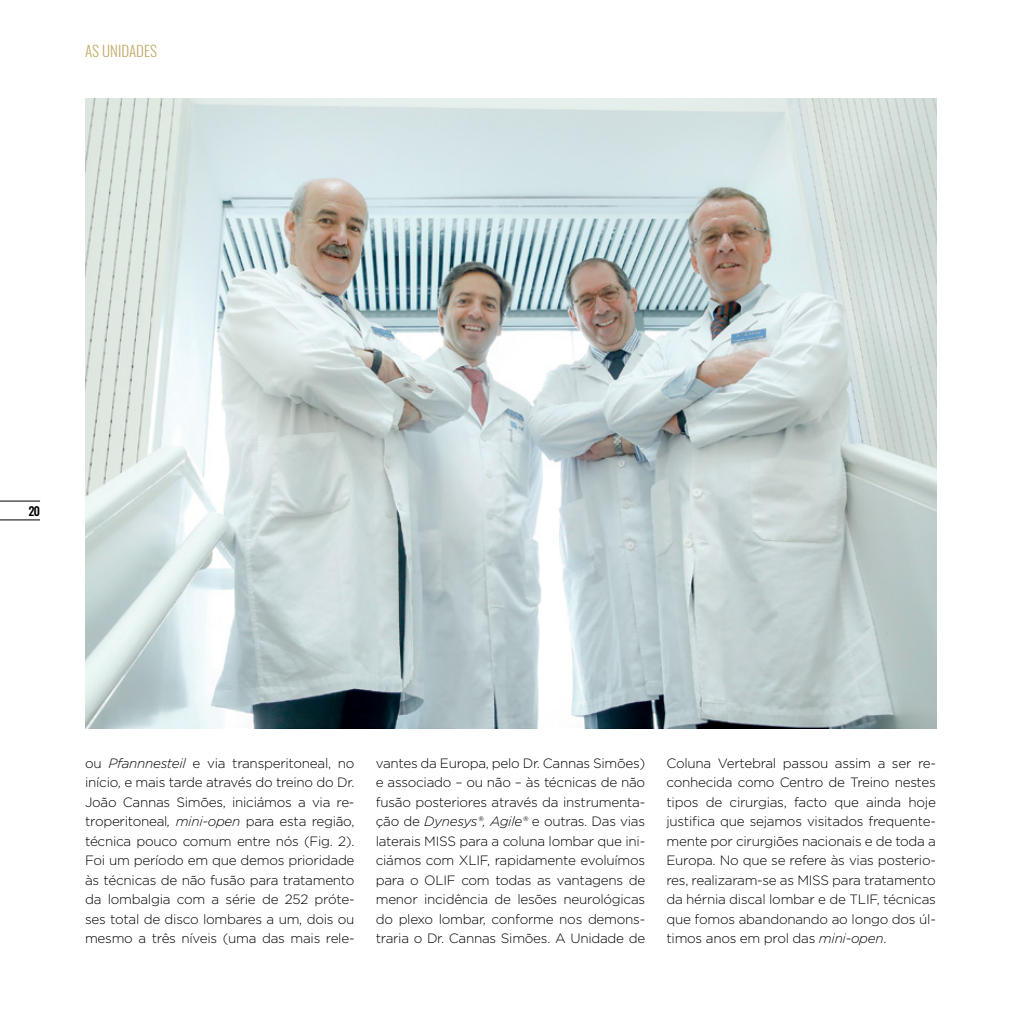
<style>
.page{position:relative;width:1021px;height:1021px;background:#fff}
.page>*{position:absolute;margin:0;border:0;box-sizing:border-box;transform-origin:0 0}
.t1{font:300 15px "Oswald";color:#c2ab68}
.t2{font:300 13.5px/19.5px "Gotham";letter-spacing:-.02em;color:#000;text-align:justify}
.t3{font:500 12px "Oswald";color:#000}
.s1{font-style:italic}
</style>
<div class="page">
<hr style="left:0;top:519px;width:40px;height:1px;background:#000">
<hr style="left:0;top:501px;width:40px;height:1px;background:#000">
<img style="left:85px;top:98px;width:851px;height:631px">
<p class="t1" style="left:85px;top:37px;width:73px">AS UNIDADES</p>
<p class="t3" style="left:28px;top:504px;width:13px">20</p>
<p class="t2" style="left:85px;top:753px;width:271px">ou <span class="s1">Pfannnesteil</span> e via transperitoneal, no início, e mais tarde através do treino do Dr.<br>João Cannas Simões, iniciámos a via re&shy;troperitoneal<span class="s1">, mini-open</span> para esta região, técnica pouco comum entre nós (Fig. 2).<br>Foi um período em que demos prioridade às técnicas de não fusão para tratamento da lombalgia com a série de 252 próte&shy;ses total de disco lombares a um, dois ou mesmo a três níveis (uma das mais rele-</p>
<p class="t2" style="left:376px;top:753px;width:271px">vantes da Europa, pelo Dr. Cannas Simões) e associado – ou não – às técnicas de não fusão posteriores através da instrumenta&shy;ção de <span class="s1">Dynesys®, Agile®</span> e outras. Das vias laterais MISS para a coluna lombar que ini&shy;ciámos com XLIF, rapidamente evoluímos para o OLIF com todas as vantagens de menor incidência de lesões neurológicas do plexo lombar, conforme nos demons&shy;traria o Dr. Cannas Simões. A Unidade de</p>
<p class="t2" style="left:666px;top:753px;width:271px">Coluna Vertebral passou assim a ser re&shy;conhecida como Centro de Treino nestes tipos de cirurgias, facto que ainda hoje justifica que sejamos visitados frequente&shy;mente por cirurgiões nacionais e de toda a Europa. No que se refere às vias posterio&shy;res, realizaram-se as MISS para tratamento da hérnia discal lombar e de TLIF, técnicas que fomos abandonando ao longo dos úl&shy;timos anos em prol das <span class="s1">mini-open</span>.</p>
</div>
